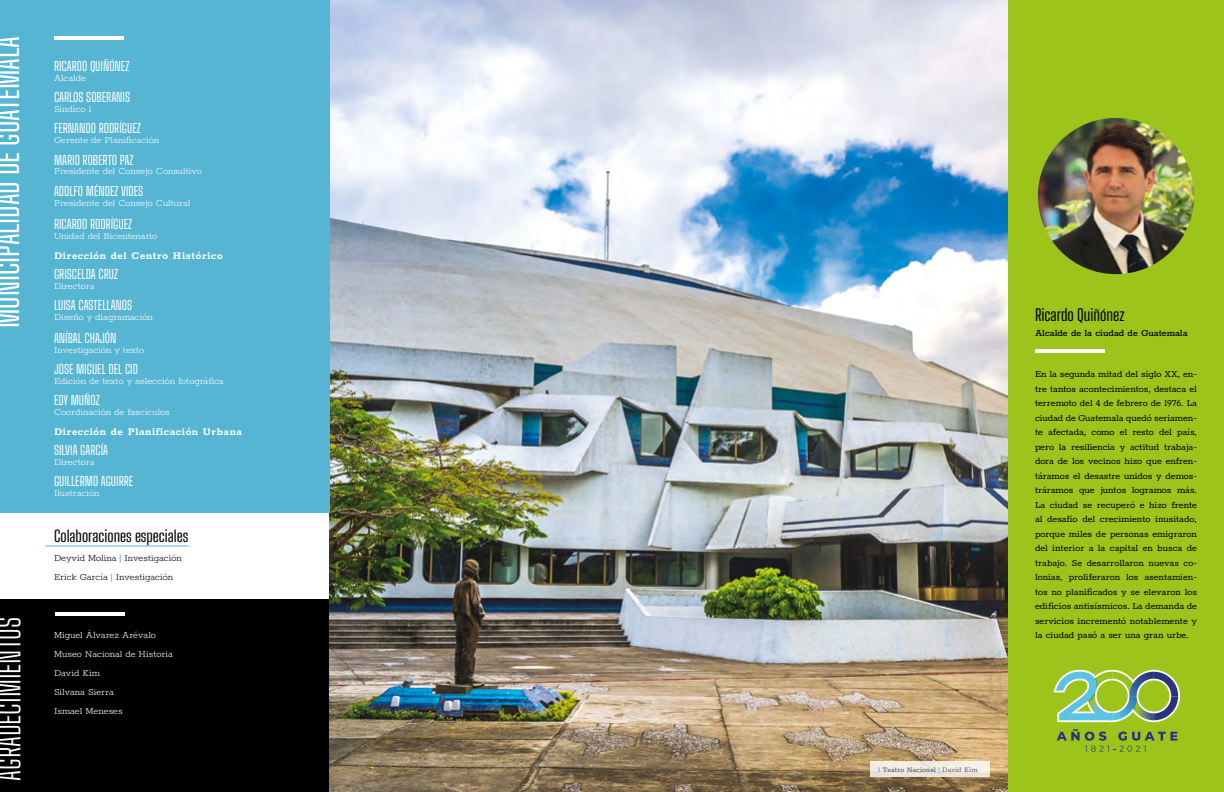
<style>
.page{position:relative;width:1224px;height:792px;background:#fff}
.page>*{position:absolute;margin:0;border:0;box-sizing:border-box;transform-origin:0 0}
.t1{font:30px "Big Shoulders Text";color:#fff}
.t2{font:300 30px "Big Shoulders Text";color:#fff}
.t3{font:16px "Big Shoulders Text";color:#000}
.t4{font:15.6px "Big Shoulders Text";color:#000}
.t5{font:12.6px "Big Shoulders Text";color:#fff}
.t6{font:700 11.7px "Rokkitt";letter-spacing:.05em;color:#fff}
.t7{font:10.5px/14.5px "Rokkitt";color:#000;text-align:justify}
.t8{font:300 10.5px/19px "Rokkitt";color:#fff}
.t9{font:300 10.5px/18.5px "Rokkitt";color:#000}
.t10{font:500 10.5px "Rokkitt";color:#000}
.t11{font:500 8px "Rokkitt";color:#646363}
.s1{font-weight:600;color:#55b5d2}
.s2{font-weight:400}
</style>
<div class="page">
<div style="left:0;top:599px;width:330px;height:193px;background:#000"></div>
<img style="left:330px;top:0;width:678px;height:792px">
<div style="left:0;top:0;width:330px;height:513px;background:#55b5d2"></div>
<hr style="left:54px;top:37px;width:70px;height:3px;background:#fff">
<hr style="left:45px;top:546px;width:143px;height:1px;background:#55b5d2">
<hr style="left:55px;top:612px;width:70px;height:3px;background:#fff">
<div style="left:1008px;top:0;width:216px;height:792px;background:#9dc41a"></div>
<img style="left:1038px;top:118px;width:156px;height:156px;border-radius:78px">
<hr style="left:1035px;top:350px;width:70px;height:3px;background:#fff">
<svg style="left:1053px;top:670px;width:127px;height:52px"></svg>
<svg style="left:1057px;top:729px;width:121px;height:23px"></svg>
<svg style="left:870px;top:761px;width:120px;height:16px;background:#f0eae0"></svg>
<h1 class="t1" style="left:-15px;top:328px;width:293px;rotate:-90deg">MUNICIPALIDAD DE GUATEMALA</h1>
<p class="t5" style="left:54px;top:56px;width:77px">RICARDO QUIÑÓNEZ</p>
<p class="t8" style="left:54px;top:68px;width:34px">Alcalde</p>
<p class="t5" style="left:54px;top:88px;width:78px">CARLOS SOBERANIS</p>
<p class="t8" style="left:54px;top:99px;width:39px">Síndico 1</p>
<p class="t5" style="left:54px;top:119px;width:88px">FERNANDO RODRÍGUEZ</p>
<p class="t8" style="left:54px;top:130px;width:107px">Gerente de Planificación</p>
<p class="t5" style="left:54px;top:150px;width:81px">MARIO ROBERTO PAZ</p>
<p class="t8" style="left:54px;top:161px;width:150px">Presidente del Consejo Consultivo</p>
<p class="t5" style="left:54px;top:181px;width:91px">ADOLFO MÉNDEZ VIDES</p>
<p class="t8" style="left:54px;top:192px;width:138px">Presidente del Consejo Cultural</p>
<p class="t5" style="left:54px;top:214px;width:80px">RICARDO RODRÍGUEZ</p>
<p class="t8" style="left:54px;top:226px;width:105px">Unidad del Bicentenario</p>
<p class="t6" style="left:54px;top:248px;width:170px">Dirección del Centro Histórico</p>
<p class="t5" style="left:54px;top:264px;width:66px">GRISCELDA CRUZ</p>
<p class="t8" style="left:54px;top:275px;width:42px">Directora</p>
<p class="t5" style="left:54px;top:295px;width:80px">LUISA CASTELLANOS</p>
<p class="t8" style="left:54px;top:307px;width:100px">Diseño y diagramación</p>
<p class="t5" style="left:54px;top:328px;width:64px">ANÍBAL CHAJÓN</p>
<p class="t8" style="left:54px;top:340px;width:92px">Investigación y texto</p>
<p class="t5" style="left:54px;top:360px;width:86px">JOSE MIGUEL DEL CID</p>
<p class="t8" style="left:54px;top:371px;width:171px">Edición de texto y selección fotográfica</p>
<p class="t5" style="left:54px;top:391px;width:47px">EDY MUÑOZ</p>
<p class="t8" style="left:54px;top:402px;width:117px">Coordinación de fascículos</p>
<p class="t6" style="left:54px;top:424px;width:190px">Dirección de Planificación Urbana</p>
<p class="t5" style="left:54px;top:441px;width:56px">SILVIA GARCÍA</p>
<p class="t8" style="left:54px;top:452px;width:42px">Directora</p>
<p class="t5" style="left:54px;top:472px;width:81px">GUILLERMO AGUIRRE</p>
<p class="t8" style="left:54px;top:483px;width:47px">Ilustración</p>
<h3 class="t4" style="left:54px;top:524px;width:136px">Colaboraciones especiales</h3>
<p class="t9" style="left:54px;top:548px;width:129px">Deyvid Molina <span class="s1">|</span> Investigación<br>Erick García <span class="s1">|</span> Investigación</p>
<h1 class="t2" style="left:-13px;top:781px;width:165px;rotate:-90deg">AGRADECIMIENTOS</h1>
<p class="t8" style="left:54px;top:625px;width:120px">Miguel Álvarez Arévalo<br>Museo Nacional de Historia<br>David Kim<br>Silvana Sierra<br>Ismael Meneses</p>
<p class="t11" style="left:878px;top:764px;width:102px"><span class="s1">1</span> Teatro Nacional <span class="s1">|</span> <span class="s2">David Kim</span></p>
<h2 class="t3" style="left:1035px;top:303px;width:91px">Ricardo Quiñónez</h2>
<p class="t10" style="left:1035px;top:326px;width:154px">Alcalde de la ciudad de Guatemala</p>
<p class="t7" style="left:1035px;top:366px;width:164px">En la segunda mitad del siglo XX, en&shy;tre tantos acontecimientos, destaca el terremoto del 4 de febrero de 1976. La ciudad de Guatemala quedó seriamen&shy;te afectada, como el resto del país, pero la resiliencia y actitud trabaja&shy;dora de los vecinos hizo que enfren&shy;táramos el desastre unidos y demos&shy;tráramos que juntos logramos más.<br>La ciudad se recuperó e hizo frente al desafío del crecimiento inusitado, porque miles de personas emigraron del interior a la capital en busca de trabajo. Se desarrollaron nuevas co&shy;lonias, proliferaron los asentamien&shy;tos no planificados y se elevaron los edificios antisísmicos. La demanda de servicios incrementó notablemente y la ciudad pasó a ser una gran urbe.</p>
</div>
